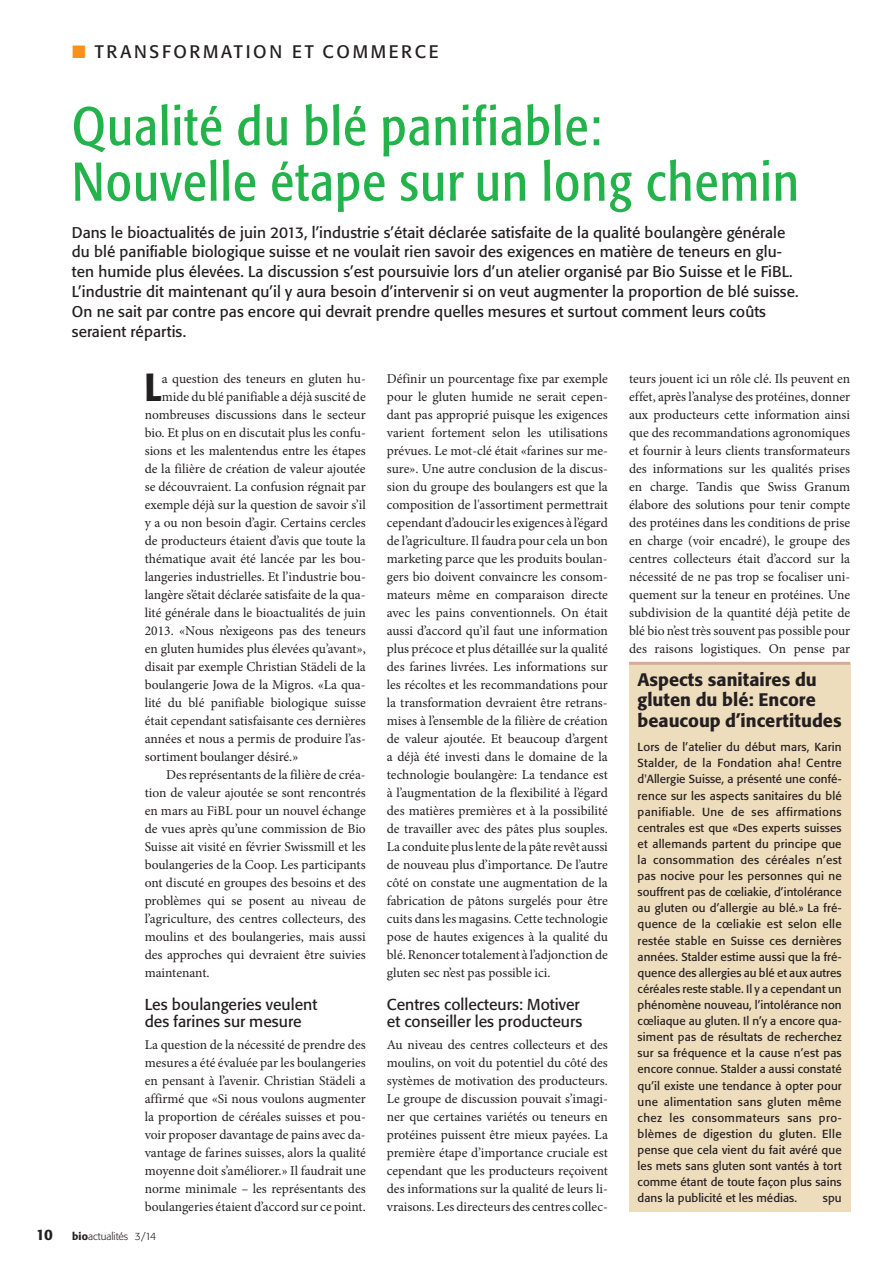
<style>
.page{position:relative;width:893px;height:1263px;background:#fff}
.page>*{position:absolute;margin:0;border:0;box-sizing:border-box;transform-origin:0 0}
.t1{font:condensed 54px/55.5px "Formata BQ";letter-spacing:.025em;color:#24b34b}
.t2{font:500 condensed 38.85px "Formata BQ";color:#231f20}
.t3{font:500 18px/20.2px "Formata BQ";color:#231f20}
.t4{font:18px "Formata BQ";letter-spacing:.15em;color:#231f20}
.t5{font:15.75px/16.5px "Formata BQ";color:#231f20}
.t6{font:15.3px/19.8px "Formata BQ";letter-spacing:.005em;color:#231f20}
.t7{font:500 15px "Formata BQ";color:#231f20}
.t8{font:13.5px/18px "Minion Pro";color:#231f20;text-align:justify}
.t9{font:11.55px/16px "Formata BQ";letter-spacing:.005em;color:#231f20;text-align:justify}
.t10{font:300 10.5px "Formata BQ";color:#231f20}
.s1{color:#f7931d}
.s2{font-weight:500}
</style>
<div class="page">
<div style="left:629px;top:663px;width:221px;height:549px;background:#eeddbd"></div>
<hr style="left:629px;top:662px;width:221px;height:3px;background:#d8aa93">
<h3 class="t4" style="left:72px;top:42px;width:368px"><span class="s1">■</span> TRANSFORMATION ET COMMERCE</h3>
<h1 class="t1" style="left:72px;top:101px;width:728px">Qualité du blé panifiable:<br>Nouvelle étape sur un long chemin</h1>
<p class="t6" style="left:72px;top:223px;width:728px">Dans le bioactualités de juin 2013, l’industrie s’était déclarée satisfaite de la qualité boulangère générale du blé panifiable biologique suisse et ne voulait rien savoir des exigences en matière de teneurs en glu&shy;ten humide plus élevées. La discussion s’est poursuivie lors d’un atelier organisé par Bio Suisse et le FiBL.<br>L’industrie dit maintenant qu’il y aura besoin d’intervenir si on veut augmenter la proportion de blé suisse.<br>On ne sait par contre pas encore qui devrait prendre quelles mesures et surtout comment leurs coûts seraient répartis.</p>
<h2 class="t2" style="left:145px;top:365px;width:18px">L</h2>
<p class="t8" style="left:162px;top:371px;width:206px">a question des teneurs en gluten hu-</p>
<p class="t8" style="left:629px;top:371px;width:223px">teurs jouent ici un rôle clé. Ils peuvent en effet, après l’analyse des protéines, donner aux producteurs cette information ainsi que des recommandations agronomiques et fournir à leurs clients transformateurs des informations sur les qualités prises en charge. Tandis que Swiss Granum élabore des solutions pour tenir compte des protéines dans les conditions de prise en charge (voir encadré), le groupe des centres collecteurs était d’accord sur la nécessité de ne pas trop se focaliser uni&shy;quement sur la teneur en protéines. Une subdivision de la quantité déjà petite de blé bio n’est très souvent pas possible pour des raisons logistiques. On pense par</p>
<p class="t8" style="left:387px;top:371px;width:223px">Définir un pourcentage fixe par exemple pour le gluten humide ne serait cepen&shy;dant pas approprié puisque les exigences varient fortement selon les utilisations prévues. Le mot-clé était «farines sur me&shy;sure». Une autre conclusion de la discus&shy;sion du groupe des boulangers est que la composition de l'assortiment permettrait cependant d’adoucir les exigences à l’égard de l’agriculture. Il faudra pour cela un bon marketing parce que les produits boulan&shy;gers bio doivent convaincre les consom&shy;mateurs même en comparaison directe avec les pains conventionnels. On était aussi d’accord qu’il faut une information plus précoce et plus détaillée sur la qualité des farines livrées. Les informations sur les récoltes et les recommandations pour la transformation devraient être retrans&shy;mises à l’ensemble de la filière de création de valeur ajoutée. Et beaucoup d’argent a déjà été investi dans le domaine de la technologie boulangère: La tendance est à l’augmentation de la flexibilité à l’égard des matières premières et à la possibilité de travailler avec des pâtes plus souples.<br>La conduite plus lente de la pâte revêt aussi de nouveau plus d’importance. De l’autre côté on constate une augmentation de la fabrication de pâtons surgelés pour être cuits dans les magasins. Cette technologie pose de hautes exigences à la qualité du blé. Renoncer totalement à l’adjonction de gluten sec n’est pas possible ici.</p>
<p class="t5" style="left:387px;top:997px;width:197px">Centres collecteurs: Motiver et conseiller les producteurs</p>
<p class="t8" style="left:387px;top:1037px;width:223px">Au niveau des centres collecteurs et des moulins, on voit du potentiel du côté des systèmes de motivation des producteurs.<br>Le groupe de discussion pouvait s’imagi&shy;ner que certaines variétés ou teneurs en protéines puissent être mieux payées. La première étape d’importance cruciale est cependant que les producteurs reçoivent des informations sur la qualité de leurs li&shy;vraisons. Les directeurs des centres collec-</p>
<p class="t8" style="left:162px;top:389px;width:206px">mide du blé panifiable a déjà suscité de</p>
<p class="t8" style="left:145px;top:407px;width:223px">nombreuses discussions dans le secteur</p>
<p class="t8" style="left:145px;top:425px;width:223px">bio. Et plus on en discutait plus les confu-</p>
<p class="t8" style="left:145px;top:443px;width:223px">sions et les malentendus entre les étapes</p>
<p class="t8" style="left:145px;top:461px;width:222px">de la filière de création de valeur ajoutée</p>
<p class="t8" style="left:145px;top:479px;width:222px">se découvraient. La confusion régnait par</p>
<p class="t8" style="left:145px;top:497px;width:223px">exemple déjà sur la question de savoir s’il</p>
<p class="t8" style="left:145px;top:515px;width:222px">y a ou non besoin d’agir. Certains cercles</p>
<p class="t8" style="left:145px;top:533px;width:223px">de producteurs étaient d’avis que toute la</p>
<p class="t8" style="left:145px;top:551px;width:223px">thématique avait été lancée par les bou-</p>
<p class="t8" style="left:145px;top:569px;width:223px">langeries industrielles. Et l’industrie bou-</p>
<p class="t8" style="left:145px;top:587px;width:222px">langère s’était déclarée satisfaite de la qua-</p>
<p class="t8" style="left:145px;top:605px;width:222px">lité générale dans le bioactualités de juin</p>
<p class="t8" style="left:145px;top:623px;width:223px">2013. «Nous n’exigeons pas des teneurs</p>
<p class="t8" style="left:145px;top:641px;width:222px">en gluten humides plus élevées qu’avant»,</p>
<p class="t8" style="left:145px;top:659px;width:223px">disait par exemple Christian Städeli de la</p>
<p class="t8" style="left:145px;top:677px;width:222px">boulangerie Jowa de la Migros. «La qua-</p>
<p class="t8" style="left:145px;top:695px;width:223px">lité du blé panifiable biologique suisse</p>
<p class="t8" style="left:145px;top:713px;width:223px">était cependant satisfaisante ces dernières</p>
<p class="t8" style="left:145px;top:731px;width:223px">années et nous a permis de produire l’as-</p>
<p class="t8" style="left:145px;top:749px;width:155px">sortiment boulanger désiré.»</p>
<p class="t8" style="left:166px;top:767px;width:201px">Des représentants de la filière de créa-</p>
<p class="t8" style="left:145px;top:785px;width:223px">tion de valeur ajoutée se sont rencontrés</p>
<p class="t8" style="left:145px;top:803px;width:223px">en mars au FiBL pour un nouvel échange</p>
<p class="t8" style="left:145px;top:821px;width:223px">de vues après qu’une commission de Bio</p>
<p class="t8" style="left:145px;top:839px;width:223px">Suisse ait visité en février Swissmill et les</p>
<p class="t8" style="left:145px;top:857px;width:222px">boulangeries de la Coop. Les participants</p>
<p class="t8" style="left:145px;top:875px;width:223px">ont discuté en groupes des besoins et des</p>
<p class="t8" style="left:145px;top:893px;width:223px">problèmes qui se posent au niveau de</p>
<p class="t8" style="left:145px;top:911px;width:223px">l’agriculture, des centres collecteurs, des</p>
<p class="t8" style="left:145px;top:929px;width:222px">moulins et des boulangeries, mais aussi</p>
<p class="t8" style="left:145px;top:947px;width:223px">des approches qui devraient être suivies</p>
<p class="t8" style="left:145px;top:965px;width:66px">maintenant.</p>
<p class="t5" style="left:145px;top:997px;width:174px">Les boulangeries veulent des farines sur mesure</p>
<p class="t8" style="left:145px;top:1037px;width:223px">La question de la nécessité de prendre des mesures a été évaluée par les boulangeries en pensant à l’avenir. Christian Städeli a affirmé que «Si nous voulons augmenter la proportion de céréales suisses et pou&shy;voir proposer davantage de pains avec da&shy;vantage de farines suisses, alors la qualité moyenne doit s’améliorer.» Il faudrait une norme minimale – les représentants des boulangeries étaient d’accord sur ce point.</p>
<h3 class="t3" style="left:638px;top:671px;width:206px">Aspects sanitaires du gluten du blé: Encore beaucoup d’incertitudes</h3>
<p class="t9" style="left:638px;top:740px;width:206px">Lors de l’atelier du début mars, Karin Stalder, de la Fondation aha! Centre d'Allergie Suisse, a présenté une confé&shy;rence sur les aspects sanitaires du blé panifiable. Une de ses affirmations centrales est que «Des experts suisses et allemands partent du principe que la consommation des céréales n’est pas nocive pour les personnes qui ne souffrent pas de cœliakie, d’intolérance au gluten ou d’allergie au blé.» La fré&shy;quence de la cœliakie est selon elle restée stable en Suisse ces dernières années. Stalder estime aussi que la fré&shy;quence des allergies au blé et aux autres céréales reste stable. Il y a cependant un phénomène nouveau, l’intolérance non cœliaque au gluten. Il n’y a encore qua&shy;siment pas de résultats de recherchez sur sa fréquence et la cause n’est pas encore connue. Stalder a aussi constaté qu’il existe une tendance à opter pour une alimentation sans gluten même chez les consommateurs sans pro&shy;blèmes de digestion du gluten. Elle pense que cela vient du fait avéré que les mets sans gluten sont vantés à tort comme étant de toute façon plus sains dans la publicité et les médias.</p>
<p class="t9" style="left:823px;top:1191px;width:20px">spu</p>
<p class="t7" style="left:36px;top:1228px;width:18px">10</p>
<p class="t10" style="left:72px;top:1232px;width:85px"><span class="s2">bio</span>actualités 3/14</p>
</div>
